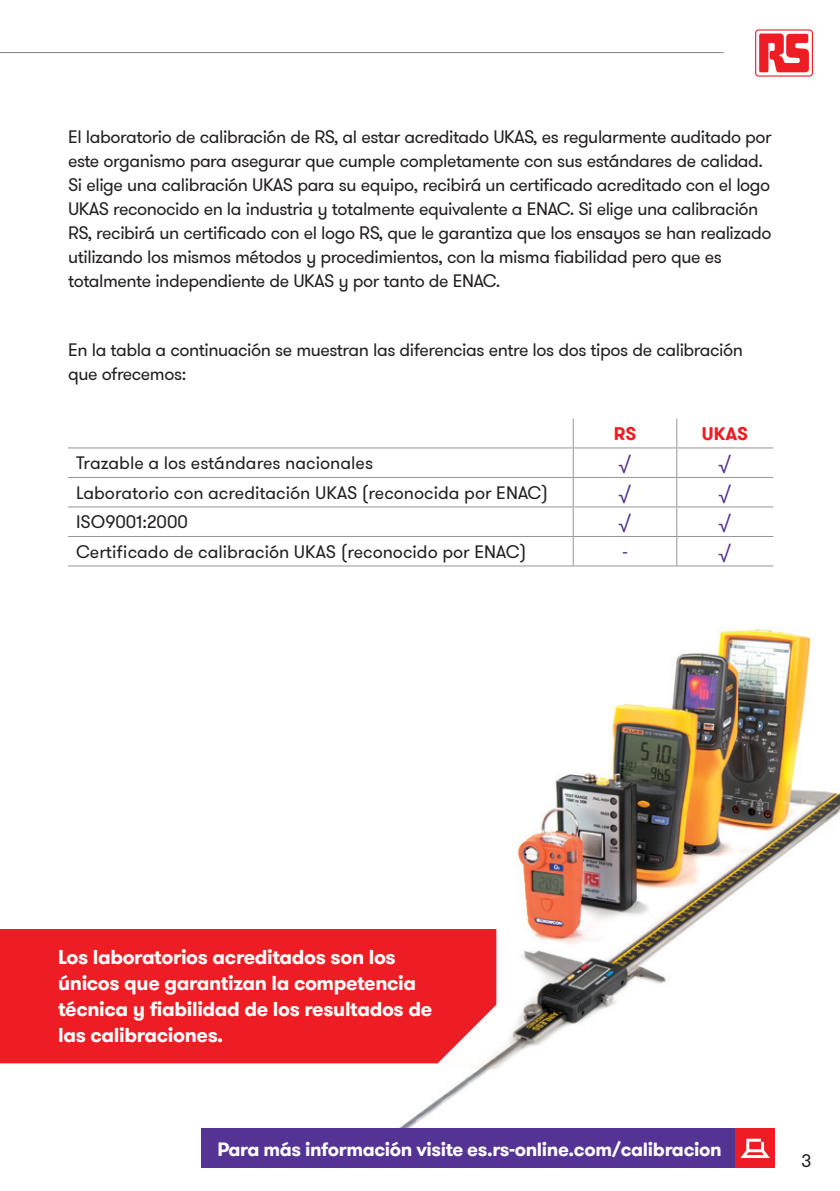
<style>
.page{position:relative;width:840px;height:1191px;background:#fff}
.page>*{position:absolute;margin:0;border:0;box-sizing:border-box;transform-origin:0 0}
.t1{font:700 20px/26px "GT Walsheim Pro";letter-spacing:-.02em;color:#fff}
.Footer_Text_-_White{font:700 19px "GT Walsheim Pro";letter-spacing:-.02em;color:#fff}
.t2{font:18px/24px "GT Walsheim Pro";letter-spacing:-.025em;color:#231f20}
.t3{font:18px "GT Walsheim Pro";color:#231f20}
.t4{font:18px "GT Walsheim Pro";color:#553394}
.t5{font:700 18px "GT Walsheim Pro";color:#ee1d23}
</style>
<div class="page">
<img style="left:395px;top:507px;width:444px;height:659px">
<div style="left:0;top:929px;width:496px;height:134px;background:#ee1d23"></div>
<svg style="left:754px;top:29px;width:58px;height:48px"></svg>
<div style="left:755px;top:31px;width:56px;height:44px;background:linear-gradient(to right,#fff,#fff);border-radius:3px"></div>
<svg style="left:758px;top:33px;width:50px;height:39px"></svg>
<hr style="left:0;top:52px;width:723px;height:1px;background:#808285">
<hr style="left:68px;top:447px;width:505px;height:1px;background:#939598">
<hr style="left:573px;top:447px;width:103px;height:1px;background:#939598">
<hr style="left:676px;top:447px;width:96px;height:1px;background:#939598">
<hr style="left:68px;top:477px;width:505px;height:1px;background:#939598">
<hr style="left:573px;top:477px;width:103px;height:1px;background:#939598">
<hr style="left:676px;top:477px;width:96px;height:1px;background:#939598">
<hr style="left:68px;top:506px;width:505px;height:1px;background:#939598">
<hr style="left:573px;top:506px;width:103px;height:1px;background:#939598">
<hr style="left:676px;top:506px;width:96px;height:1px;background:#939598">
<hr style="left:68px;top:536px;width:505px;height:1px;background:#939598">
<hr style="left:573px;top:536px;width:103px;height:1px;background:#939598">
<svg style="left:572px;top:418px;width:1px;height:147px"></svg>
<hr style="left:676px;top:536px;width:96px;height:1px;background:#939598">
<svg style="left:676px;top:418px;width:1px;height:147px"></svg>
<hr style="left:68px;top:565px;width:505px;height:1px;background:#939598">
<hr style="left:573px;top:565px;width:103px;height:1px;background:#939598">
<hr style="left:676px;top:565px;width:96px;height:1px;background:#939598">
<div style="left:201px;top:1128px;width:536px;height:40px;background:#553394"></div>
<div style="left:735px;top:1128px;width:39px;height:40px;background:#ee1d23"></div>
<svg style="left:740px;top:1138px;width:29px;height:20px"></svg>
<p class="t2" style="left:68px;top:125px;width:704px">El laboratorio de calibración de RS, al estar acreditado UKAS, es regularmente auditado por este organismo para asegurar que cumple completamente con sus estándares de calidad.<br>Si elige una calibración UKAS para su equipo, recibirá un certificado acreditado con el logo UKAS reconocido en la industria y totalmente equivalente a ENAC. Si elige una calibración RS, recibirá un certificado con el logo RS, que le garantiza que los ensayos se han realizado utilizando los mismos métodos y procedimientos, con la misma fiabilidad pero que es totalmente independiente de UKAS y por tanto de ENAC.</p>
<p class="t2" style="left:68px;top:338px;width:676px">En la tabla a continuación se muestran las diferencias entre los dos tipos de calibración que ofrecemos:</p>
<p class="t5" style="left:613px;top:422px;width:24px">RS</p>
<p class="t5" style="left:701px;top:422px;width:48px">UKAS</p>
<p class="t3" style="left:76px;top:452px;width:298px">Trazable a los estándares nacionales</p>
<p class="t4" style="left:618px;top:452px;width:14px">√</p>
<p class="t4" style="left:718px;top:452px;width:14px">√</p>
<p class="t3" style="left:76px;top:481px;width:473px">Laboratorio con acreditación UKAS (reconocida por ENAC)</p>
<p class="t4" style="left:618px;top:481px;width:14px">√</p>
<p class="t4" style="left:718px;top:481px;width:14px">√</p>
<p class="t3" style="left:76px;top:511px;width:113px">ISO9001:2000</p>
<p class="t4" style="left:618px;top:511px;width:14px">√</p>
<p class="t4" style="left:718px;top:511px;width:14px">√</p>
<p class="t3" style="left:76px;top:540px;width:451px">Certificado de calibración UKAS (reconocido por ENAC)</p>
<p class="t4" style="left:622px;top:540px;width:7px">-</p>
<p class="t4" style="left:718px;top:540px;width:14px">√</p>
<p class="t1" style="left:58px;top:944px;width:375px">Los laboratorios acreditados son los únicos que garantizan la competencia técnica y fiabilidad de los resultados de las calibraciones.</p>
<p class="Footer_Text_-_White" style="left:217px;top:1136px;width:505px">Para más información visite es.rs-online.com/calibracion</p>
<p class="t2" style="left:801px;top:1149px;width:12px">3</p>
</div>
